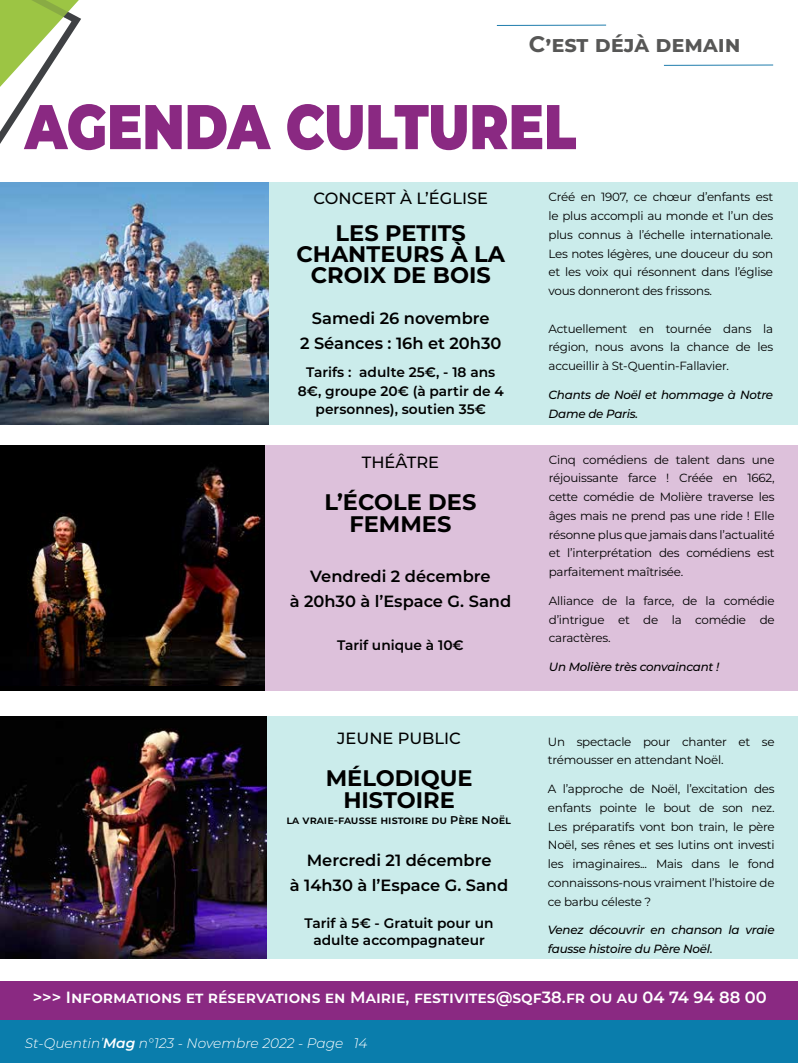
<style>
.page{position:relative;width:798px;height:1063px;background:#fff}
.page>*{position:absolute;margin:0;border:0;box-sizing:border-box;transform-origin:0 0}
.t1{font:900 63px "Montserrat";color:#8a2982;scale:.83 1}
.t2{font:700 22.5px/21.2px "Montserrat";color:#000;text-align:center}
.t3{font:700 22.5px "Montserrat";color:#575756}
.t4{font:600 16.25px/25px "Montserrat";color:#000;text-align:center}
.t5{font:600 16.25px "Montserrat";color:#fff}
.t6{font:500 16.25px "Montserrat";color:#000}
.t7{font:600 13.75px/18.8px "Montserrat";color:#000;text-align:center}
.t8{font:italic 300 13.75px "Montserrat";color:#fff}
.t9{font:11.88px/18.8px "Montserrat";letter-spacing:-.02em;color:#000;text-align:justify}
.t10{font:italic 500 11.88px/18.8px "Montserrat";letter-spacing:-.02em;color:#000}
.t11{font:600 11.25px "Montserrat";color:#000}
.s1{font-weight:600}
</style>
<div class="page">
<div style="left:0;top:1020px;width:797px;height:43px;background:#0a7dac"></div>
<svg style="left:0;top:0;width:81px;height:144px"></svg>
<hr style="left:496px;top:25px;width:110px;height:1px;background:#1e7cac">
<hr style="left:663px;top:65px;width:109px;height:1px;background:#1e7cac">
<div style="left:244px;top:445px;width:553px;height:245px;background:#ddc1db"></div>
<div style="left:0;top:445px;width:265px;height:245px;background:#000"></div>
<img style="left:27px;top:467px;width:238px;height:219px">
<div style="left:0;top:981px;width:797px;height:39px;background:#8a2982"></div>
<div style="left:244px;top:182px;width:553px;height:242px;background:#cbeceb"></div>
<img style="left:0;top:182px;width:268px;height:242px">
<div style="left:244px;top:716px;width:553px;height:242px;background:#cbeceb"></div>
<img style="left:0;top:716px;width:266px;height:242px">
<h2 class="t3" style="left:528px;top:28px;width:213px">C’est déjà demain</h2>
<h1 class="t1" style="left:25px;top:79px;width:665px">AGENDA CULTUREL</h1>
<h3 class="t6" style="left:313px;top:187px;width:176px">CONCERT À L’ÉGLISE</h3>
<h2 class="t2" style="left:296px;top:221px;width:210px">LES PETITS<br>CHANTEURS À LA<br>CROIX DE BOIS</h2>
<h3 class="t4" style="left:300px;top:305px;width:203px">Samedi 26 novembre<br>2 Séances : 16h et 20h30</h3>
<p class="t7" style="left:297px;top:362px;width:207px">Tarifs : adulte 25€, - 18 ans<br>8€, groupe 20€ (à partir de 4 personnes), soutien 35€</p>
<h3 class="t6" style="left:362px;top:451px;width:79px">THÉÂTRE</h3>
<h2 class="t2" style="left:324px;top:491px;width:153px">L’ÉCOLE DES<br>FEMMES</h2>
<h3 class="t4" style="left:289px;top:563px;width:223px">Vendredi 2 décembre<br>à 20h30 à l’Espace G. Sand</h3>
<p class="t7" style="left:337px;top:635px;width:128px">Tarif unique à 10€</p>
<h3 class="t6" style="left:337px;top:727px;width:125px">JEUNE PUBLIC</h3>
<h2 class="t2" style="left:325px;top:767px;width:148px">MÉLODIQUE<br>HISTOIRE</h2>
<p class="t11" style="left:286px;top:812px;width:226px">la vraie-fausse histoire du Père Noël</p>
<h3 class="t4" style="left:290px;top:847px;width:220px">Mercredi 21 décembre<br>à 14h30 à l’Espace G. Sand</h3>
<p class="t7" style="left:304px;top:914px;width:190px;line-height:16.5px">Tarif à 5€ - Gratuit pour un adulte accompagnateur</p>
<p class="t9" style="left:548px;top:187px;width:226px">Créé en 1907, ce chœur d’enfants est le plus accompli au monde et l’un des plus connus à l’échelle internationale.<br>Les notes légères, une douceur du son et les voix qui résonnent dans l’église vous donneront des frissons.</p>
<p class="t9" style="left:548px;top:319px;width:226px">Actuellement en tournée dans la région, nous avons la chance de les accueillir à St-Quentin-Fallavier.</p>
<p class="t10" style="left:548px;top:385px;width:226px">Chants de Noël et hommage à Notre<br>Dame de Paris.</p>
<p class="t9" style="left:548px;top:450px;width:227px">Cinq comédiens de talent dans une réjouissante farce ! Créée en 1662, cette comédie de Molière traverse les âges mais ne prend pas une ride ! Elle résonne plus que jamais dans l’actualité et l’interprétation des comédiens est parfaitement maîtrisée.</p>
<p class="t9" style="left:548px;top:591px;width:227px">Alliance de la farce, de la comédie d’intrigue et de la comédie de caractères.</p>
<p class="t10" style="left:548px;top:657px;width:172px">Un Molière très convaincant !</p>
<p class="t9" style="left:547px;top:732px;width:228px">Un spectacle pour chanter et se trémousser en attendant Noël.</p>
<p class="t9" style="left:547px;top:779px;width:228px">A l’approche de Noël, l’excitation des enfants pointe le bout de son nez.<br>Les préparatifs vont bon train, le père Noël, ses rênes et ses lutins ont investi les imaginaires... Mais dans le fond connaissons-nous vraiment l’histoire de ce barbu céleste ?</p>
<p class="t10" style="left:547px;top:920px;width:228px">Venez découvrir en chanson la vraie fausse histoire du Père Noël.</p>
<h3 class="t5" style="left:33px;top:986px;width:735px">&gt;&gt;&gt; Informations et réservations en Mairie, festivites@sqf38.fr ou au 04 74 94 88 00</h3>
<p class="t8" style="left:25px;top:1034px;width:344px">St-Quentin’<span class="s1">Mag</span> n°123 - Novembre 2022 - Page 14</p>
</div>
